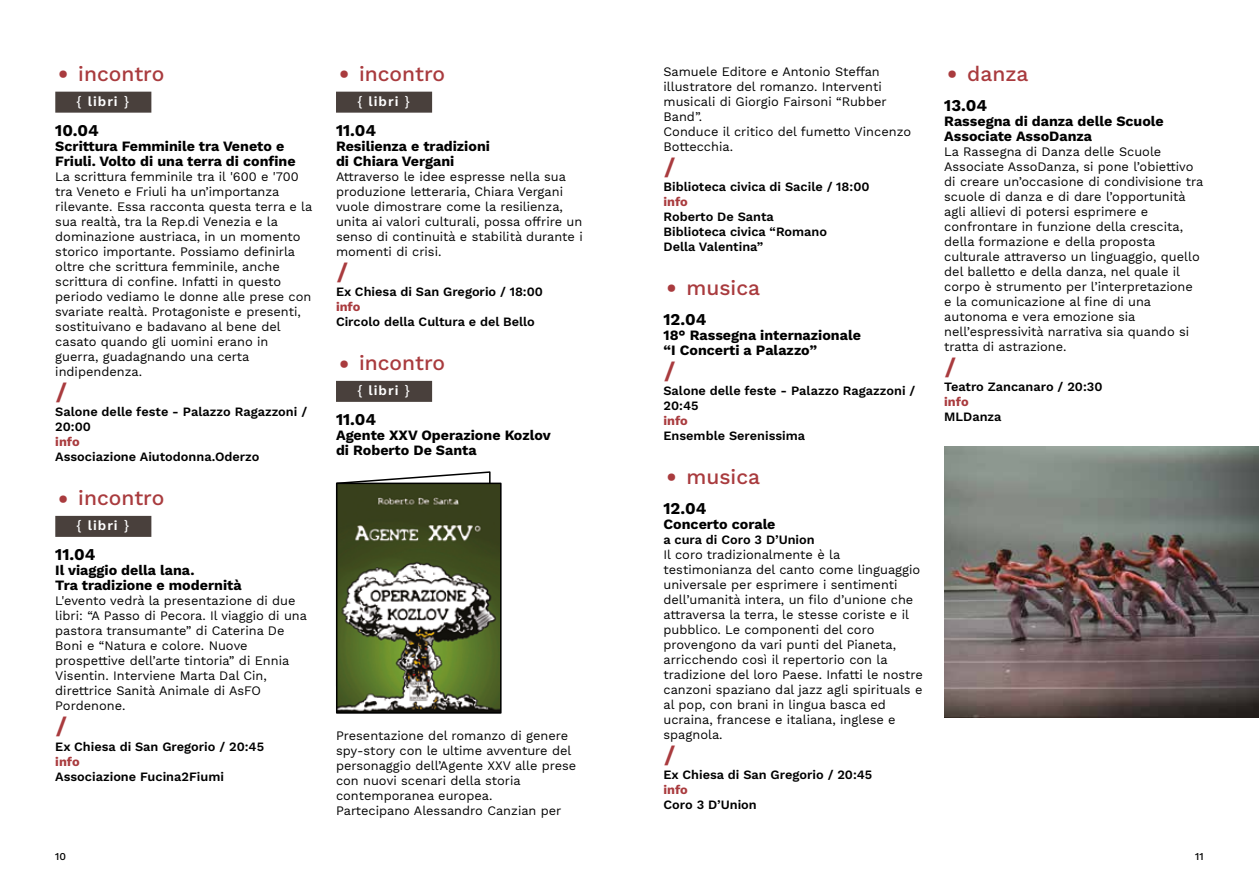
<style>
.page{position:relative;width:1259px;height:893px;background:#fff}
.page>*{position:absolute;margin:0;border:0;box-sizing:border-box;transform-origin:0 0}
.t1{font:500 21px "Work Sans";color:#a93b3e}
.t2{font:800 21px "Jet Brains Mono";color:#a93b3e}
.t3{font:700 16.5px "Work Sans";color:#000}
.t4{font:700 14.25px/15px "Work Sans";color:#000}
.t5{font:600 13.5px "Work Sans";letter-spacing:.07em;color:#fff}
.t6{font:12.75px/15px "Work Sans";color:#000}
.t7{font:600 12.75px/15px "Work Sans";color:#000}
.t8{font:700 12.75px "Work Sans";letter-spacing:-.005em;color:#a93b3e}
.t9{font:500 10.5px "Work Sans";color:#000}
.s1{font-family:"Jet Brains Mono";font-weight:800;font-size:27px}
.s2{font-weight:500}
</style>
<div class="page">
<div style="left:55px;top:92px;width:96px;height:21px;background:#49403c"></div>
<div style="left:55px;top:516px;width:96px;height:21px;background:#49403c"></div>
<div style="left:336px;top:92px;width:96px;height:21px;background:#49403c"></div>
<div style="left:336px;top:381px;width:96px;height:21px;background:#49403c"></div>
<svg style="left:335px;top:471px;width:156px;height:215px"></svg>
<img style="left:339px;top:486px;width:159px;height:225px">
<div style="left:336px;top:483px;width:165px;height:231px;border:2px solid #000"></div>
<img style="left:944px;top:447px;width:315px;height:270px">
<h1 class="t1" style="left:55px;top:58px;width:110px"><span class="s1">•</span> incontro</h1>
<p class="t5" style="left:77px;top:91px;width:54px"><span class="s2">{</span> libri <span class="s2">}</span></p>
<p class="t3" style="left:55px;top:118px;width:45px">10.04</p>
<p class="t4" style="left:55px;top:138px;width:242px">Scrittura Femminile tra Veneto e<br>Friuli. Volto di una terra di confine</p>
<p class="t6" style="left:55px;top:170px;width:258px">La scrittura femminile tra il '600 e '700 tra Veneto e Friuli ha un’importanza rilevante. Essa racconta questa terra e la sua realtà, tra la Rep.di Venezia e la dominazione austriaca, in un momento storico importante. Possiamo definirla oltre che scrittura femminile, anche scrittura di confine. Infatti in questo periodo vediamo le donne alle prese con svariate realtà. Protagoniste e presenti, sostituivano e badavano al bene del casato quando gli uomini erano in guerra, guadagnando una certa indipendenza.</p>
<h1 class="t2" style="left:55px;top:378px;width:14px">/</h1>
<p class="t7" style="left:55px;top:404px;width:253px">Salone delle feste - Palazzo Ragazzoni /<br>20:00</p>
<p class="t8" style="left:55px;top:432px;width:26px">info</p>
<p class="t7" style="left:55px;top:449px;width:206px">Associazione Aiutodonna.Oderzo</p>
<h1 class="t1" style="left:55px;top:482px;width:110px"><span class="s1">•</span> incontro</h1>
<p class="t5" style="left:77px;top:515px;width:54px"><span class="s2">{</span> libri <span class="s2">}</span></p>
<p class="t3" style="left:55px;top:542px;width:42px">11.04</p>
<p class="t4" style="left:55px;top:562px;width:188px">Il viaggio della lana.<br>Tra tradizione e modernità</p>
<p class="t6" style="left:55px;top:594px;width:253px">L'evento vedrà la presentazione di due libri: “A Passo di Pecora. Il viaggio di una pastora transumante” di Caterina De Boni e “Natura e colore. Nuove prospettive dell’arte tintoria” di Ennia Visentin. Interviene Marta Dal Cin, direttrice Sanità Animale di AsFO Pordenone.</p>
<h1 class="t2" style="left:55px;top:713px;width:14px">/</h1>
<p class="t7" style="left:55px;top:738px;width:210px">Ex Chiesa di San Gregorio / 20:45</p>
<p class="t8" style="left:55px;top:752px;width:26px">info</p>
<p class="t7" style="left:55px;top:768px;width:170px">Associazione Fucina2Fiumi</p>
<h1 class="t1" style="left:336px;top:58px;width:110px"><span class="s1">•</span> incontro</h1>
<p class="t5" style="left:357px;top:91px;width:54px"><span class="s2">{</span> libri <span class="s2">}</span></p>
<p class="t3" style="left:336px;top:118px;width:42px">11.04</p>
<p class="t4" style="left:336px;top:138px;width:155px">Resilienza e tradizioni di Chiara Vergani</p>
<p class="t6" style="left:336px;top:170px;width:248px">Attraverso le idee espresse nella sua produzione letteraria, Chiara Vergani vuole dimostrare come la resilienza, unita ai valori culturali, possa offrire un senso di continuità e stabilità durante i momenti di crisi.</p>
<h1 class="t2" style="left:336px;top:258px;width:14px">/</h1>
<p class="t7" style="left:336px;top:284px;width:208px">Ex Chiesa di San Gregorio / 18:00</p>
<p class="t8" style="left:336px;top:297px;width:26px">info</p>
<p class="t7" style="left:336px;top:314px;width:200px">Circolo della Cultura e del Bello</p>
<h1 class="t1" style="left:336px;top:347px;width:110px"><span class="s1">•</span> incontro</h1>
<p class="t5" style="left:357px;top:380px;width:54px"><span class="s2">{</span> libri <span class="s2">}</span></p>
<p class="t3" style="left:336px;top:407px;width:42px">11.04</p>
<p class="t4" style="left:336px;top:427px;width:216px">Agente XXV Operazione Kozlov di Roberto De Santa</p>
<p class="t6" style="left:336px;top:729px;width:242px">Presentazione del romanzo di genere spy-story con le ultime avventure del personaggio dell’Agente XXV alle prese con nuovi scenari della storia contemporanea europea.<br>Partecipano Alessandro Canzian per</p>
<p class="t6" style="left:663px;top:64px;width:249px">Samuele Editore e Antonio Steffan illustratore del romanzo. Interventi musicali di Giorgio Fairsoni “Rubber<br>Band”.<br>Conduce il critico del fumetto Vincenzo<br>Bottecchia.</p>
<h1 class="t2" style="left:663px;top:153px;width:14px">/</h1>
<p class="t7" style="left:663px;top:179px;width:207px">Biblioteca civica di Sacile / 18:00</p>
<p class="t8" style="left:663px;top:192px;width:26px">info</p>
<p class="t7" style="left:663px;top:209px;width:165px">Roberto De Santa<br>Biblioteca civica “Romano<br>Della Valentina”</p>
<h1 class="t1" style="left:663px;top:272px;width:98px"><span class="s1">•</span> musica</h1>
<p class="t3" style="left:663px;top:306px;width:44px">12.04</p>
<p class="t4" style="left:663px;top:327px;width:199px">18° Rassegna internazionale “I Concerti a Palazzo”</p>
<h1 class="t2" style="left:663px;top:357px;width:14px">/</h1>
<p class="t7" style="left:663px;top:383px;width:253px">Salone delle feste - Palazzo Ragazzoni /<br>20:45</p>
<p class="t8" style="left:663px;top:411px;width:26px">info</p>
<p class="t7" style="left:663px;top:428px;width:143px">Ensemble Serenissima</p>
<h1 class="t1" style="left:663px;top:461px;width:98px"><span class="s1">•</span> musica</h1>
<p class="t3" style="left:663px;top:495px;width:44px">12.04</p>
<p class="t4" style="left:663px;top:516px;width:114px">Concerto corale</p>
<p class="t7" style="left:663px;top:531px;width:153px">a cura di Coro 3 D’Union</p>
<p class="t6" style="left:663px;top:547px;width:261px">Il coro tradizionalmente è la testimonianza del canto come linguaggio universale per esprimere i sentimenti dell’umanità intera, un filo d’unione che attraversa la terra, le stesse coriste e il pubblico. Le componenti del coro provengono da vari punti del Pianeta, arricchendo così il repertorio con la tradizione del loro Paese. Infatti le nostre canzoni spaziano dal jazz agli spirituals e al pop, con brani in lingua basca ed ucraina, francese e italiana, inglese e spagnola.</p>
<h1 class="t2" style="left:663px;top:741px;width:14px">/</h1>
<p class="t7" style="left:663px;top:767px;width:210px">Ex Chiesa di San Gregorio / 20:45</p>
<p class="t8" style="left:663px;top:780px;width:26px">info</p>
<p class="t7" style="left:663px;top:797px;width:95px">Coro 3 D’Union</p>
<h1 class="t1" style="left:944px;top:58px;width:86px"><span class="s1">•</span> danza</h1>
<p class="t3" style="left:944px;top:93px;width:44px">13.04</p>
<p class="t4" style="left:944px;top:113px;width:221px">Rassegna di danza delle Scuole<br>Associate AssoDanza</p>
<p class="t6" style="left:944px;top:144px;width:260px">La Rassegna di Danza delle Scuole Associate AssoDanza, si pone l’obiettivo di creare un’occasione di condivisione tra scuole di danza e di dare l’opportunità agli allievi di potersi esprimere e confrontare in funzione della crescita, della formazione e della proposta culturale attraverso un linguaggio, quello del balletto e della danza, nel quale il corpo è strumento per l’interpretazione e la comunicazione al fine di una autonoma e vera emozione sia nell’espressività narrativa sia quando si tratta di astrazione.</p>
<h1 class="t2" style="left:944px;top:353px;width:14px">/</h1>
<p class="t7" style="left:944px;top:379px;width:160px">Teatro Zancanaro / 20:30</p>
<p class="t8" style="left:944px;top:392px;width:26px">info</p>
<p class="t7" style="left:944px;top:409px;width:59px">MLDanza</p>
<p class="t9" style="left:55px;top:849px;width:12px">10</p>
<p class="t9" style="left:1195px;top:849px;width:10px">11</p>
</div>
